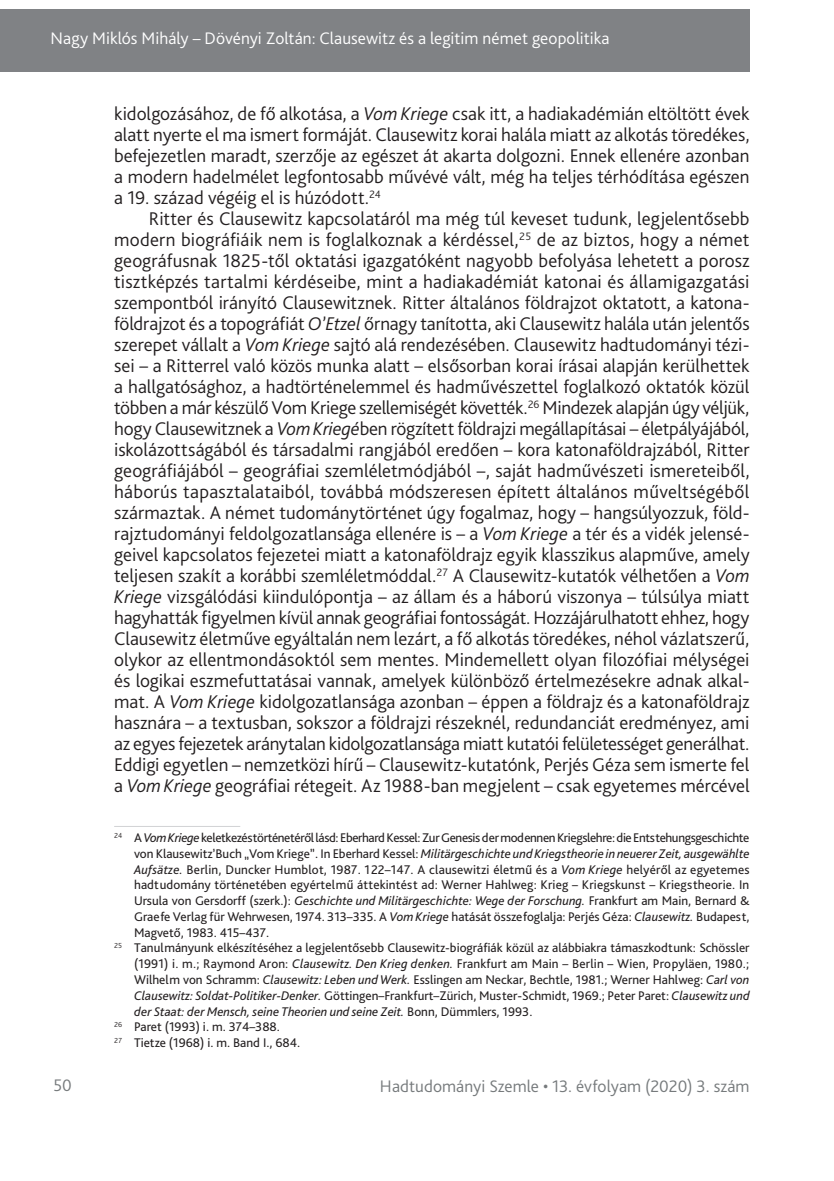
<style>
.page{position:relative;width:834px;height:1181px;background:#fff}
.page>*{position:absolute;margin:0;border:0;box-sizing:border-box;transform-origin:0 0}
.t1{font:300 19.25px/21px "Bliss Pro";color:#231f20;text-align:justify}
.t2{font:300 17.5px "Bliss Pro";letter-spacing:.005em;color:#fff}
.t3{font:300 17.5px "Bliss Pro";letter-spacing:.005em;color:#767a7c}
.t4{font:13.12px "Bliss Pro";color:#231f20}
.t5{font:italic 13.12px "Bliss Pro";color:#231f20}
.t6{font:13.12px "Bliss Pro";letter-spacing:-.03em;color:#231f20}
.s1{font-style:italic}
.s2{font-style:normal}
</style>
<div class="page">
<div style="left:0;top:9px;width:749px;height:63px;background:#808285"></div>
<hr style="left:114px;top:826px;width:126px;height:1px;background:#d1d2d4">
<p class="t2" style="left:51px;top:27px;width:560px">Nagy Miklós Mihály – Dövényi Zoltán: Clausewitz és a legitim német geopolitika</p>
<p class="t1" style="left:114px;top:103px;width:637px">kidolgozásához, de fő alkotása, a <span class="s1">Vom Kriege</span> csak itt, a hadiakadémián eltöltött évek alatt nyerte el ma ismert formáját. Clausewitz korai halála miatt az alkotás töredékes, befejezetlen maradt, szerzője az egészet át akarta dolgozni. Ennek ellenére azonban a modern hadelmélet legfontosabb művévé vált, még ha teljes térhódítása egészen a 19. század végéig el is húzódott.<sup>24</sup></p>
<p class="t1" style="left:114px;top:208px;width:637px;text-indent:35px">Ritter és Clausewitz kapcsolatáról ma még túl keveset tudunk, legjelentősebb modern biográfiáik nem is foglalkoznak a kérdéssel,<sup>25</sup> de az biztos, hogy a német geográfusnak 1825-től oktatási igazgatóként nagyobb befolyása lehetett a porosz tisztképzés tartalmi kérdéseibe, mint a hadiakadémiát katonai és államigazgatási szempontból irányító Clausewitznek. Ritter általános földrajzot oktatott, a katona&shy;földrajzot és a topográfiát <span class="s1">O’Etzel</span> őrnagy tanította, aki Clausewitz halála után jelentős szerepet vállalt a <span class="s1">Vom Kriege</span> sajtó alá rendezésében. Clausewitz hadtudományi tézi&shy;sei – a Ritterrel való közös munka alatt – elsősorban korai írásai alapján kerülhettek a hallgatósághoz, a hadtörténelemmel és hadművészettel foglalkozó oktatók közül többen a már készülő Vom Kriege szellemiségét követték.<sup>26</sup> Mindezek alapján úgy véljük, hogy Clausewitznek a <span class="s1">Vom Kriegé</span>ben rögzített földrajzi megállapításai – életpályájából, iskolázottságából és társadalmi rangjából eredően – kora katonaföldrajzából, Ritter geográfiájából – geográfiai szemléletmódjából –, saját hadművészeti ismereteiből, háborús tapasztalataiból, továbbá módszeresen épített általános műveltségéből származtak. A német tudománytörténet úgy fogalmaz, hogy – hangsúlyozzuk, föld&shy;rajztudományi feldolgozatlansága ellenére is – a <span class="s1">Vom Kriege</span> a tér és a vidék jelensé&shy;geivel kapcsolatos fejezetei miatt a katonaföldrajz egyik klasszikus alapműve, amely teljesen szakít a korábbi szemléletmóddal.<sup>27</sup> A Clausewitz-kutatók vélhetően a <span class="s1">Vom Kriege</span> vizsgálódási kiindulópontja – az állam és a háború viszonya – túlsúlya miatt hagyhatták figyelmen kívül annak geográfiai fontosságát. Hozzájárulhatott ehhez, hogy Clausewitz életműve egyáltalán nem lezárt, a fő alkotás töredékes, néhol vázlatszerű, olykor az ellentmondásoktól sem mentes. Mindemellett olyan filozófiai mélységei és logikai eszmefuttatásai vannak, amelyek különböző értelmezésekre adnak alkal&shy;mat. A <span class="s1">Vom Kriege</span> kidolgozatlansága azonban – éppen a földrajz és a katonaföldrajz hasznára – a textusban, sokszor a földrajzi részeknél, redundanciát eredményez, ami az egyes fejezetek aránytalan kidolgozatlansága miatt kutatói felületességet generálhat.<br>Eddigi egyetlen – nemzetközi hírű – Clausewitz-kutatónk, Perjés Géza sem ismerte fel a <span class="s1">Vom Kriege</span> geográfiai rétegeit. Az 1988-ban megjelent – csak egyetemes mércével</p>
<p class="t6" style="left:114px;top:829px;width:636px"><sup>24</sup> A<span class="s1">Vom Kriege</span> keletkezéstörténetéről lásd: Eberhard Kessel: Zur Genesis der modennen Kriegslehre: die Entstehungsgeschichte</p>
<p class="t5" style="left:134px;top:845px;width:617px"><span class="s2">von Klausewitz’Buch „Vom Kriege”. In Eberhard Kessel:</span> Militärgeschichte und Kriegstheorie in neuerer Zeit, ausgewählte</p>
<p class="t4" style="left:134px;top:861px;width:617px"><span class="s1">Aufsätze.</span> Berlin, Duncker Humblot, 1987. 122–147. A clausewitzi életmű és a <span class="s1">Vom Kriege</span> helyéről az egyetemes</p>
<p class="t4" style="left:134px;top:877px;width:616px">hadtudomány történetében egyértelmű áttekintést ad: Werner Hahlweg: Krieg – Kriegskunst – Kriegstheorie. In</p>
<p class="t4" style="left:134px;top:892px;width:617px">Ursula von Gersdorff (szerk.): <span class="s1">Geschichte und Militärgeschichte: Wege der Forschung.</span> Frankfurt am Main, Bernard &amp;</p>
<p class="t4" style="left:134px;top:908px;width:617px">Graefe Verlag für Wehrwesen, 1974. 313–335. A <span class="s1">Vom Kriege</span> hatását összefoglalja: Perjés Géza: <span class="s1">Clausewitz.</span> Budapest,</p>
<p class="t4" style="left:134px;top:924px;width:137px">Magvető, 1983. 415–437.</p>
<p class="t4" style="left:114px;top:940px;width:636px"><sup>25</sup> Tanulmányunk elkészítéséhez a legjelentősebb Clausewitz-biográfiák közül az alábbiakra támaszkodtunk: Schössler</p>
<p class="t4" style="left:134px;top:955px;width:616px">(1991) i. m.; Raymond Aron: <span class="s1">Clausewitz. Den Krieg denken.</span> Frankfurt am Main – Berlin – Wien, Propyläen, 1980.;</p>
<p class="t4" style="left:134px;top:971px;width:617px">Wilhelm von Schramm: <span class="s1">Clausewitz: Leben und Werk.</span> Esslingen am Neckar, Bechtle, 1981.; Werner Hahlweg: <span class="s1">Carl von</span></p>
<p class="t4" style="left:134px;top:987px;width:617px"><span class="s1">Clausewitz: Soldat-Politiker-Denker.</span> Göttingen–Frankfurt–Zürich, Muster-Schmidt, 1969.; Peter Paret: <span class="s1">Clausewitz und</span></p>
<p class="t5" style="left:134px;top:1003px;width:400px">der Staat: der Mensch, seine Theorien und seine Zeit. <span class="s2">Bonn, Dümmlers, 1993.</span></p>
<p class="t4" style="left:114px;top:1018px;width:167px"><sup>26</sup> Paret (1993) i. m. 374–388.</p>
<p class="t4" style="left:114px;top:1034px;width:188px"><sup>27</sup> Tietze (1968) i. m. Band I., 684.</p>
<p class="t3" style="left:53px;top:1074px;width:20px">50</p>
<p class="t3" style="left:380px;top:1075px;width:371px">Hadtudományi Szemle • 13. évfolyam (2020) 3. szám</p>
</div>
